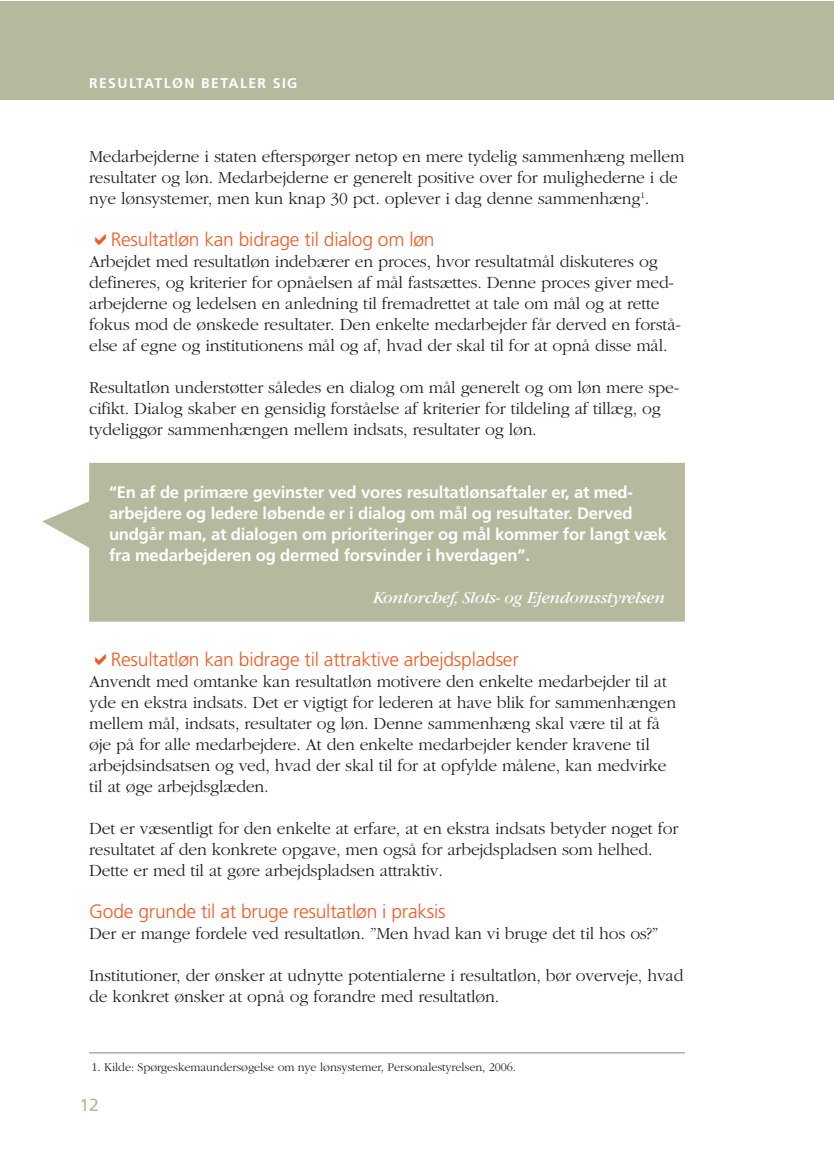
<style>
.page{position:relative;width:834px;height:1176px;background:#fff}
.page>*{position:absolute;margin:0;border:0;box-sizing:border-box;transform-origin:0 0}
.t1{font:300 19.25px "Frutiger";letter-spacing:-.01em;color:#f15a22}
.t2{font:300 17.5px/21px "Garamond";letter-spacing:-.01em;color:#231f20}
.t3{font:italic 17.5px "Garamond";letter-spacing:-.01em;color:#fff}
.t4{font:17.5px "Frutiger";color:#b6b99e}
.t5{font:700 16.62px/21px "Frutiger";letter-spacing:-.01em;color:#fff}
.t6{font:700 14px "Frutiger";letter-spacing:.1em;color:#fff}
.t7{font:300 12.25px "Garamond";letter-spacing:-.01em;color:#231f20}
</style>
<div class="page">
<div style="left:0;top:1px;width:833px;height:99px;background:#b6b99e"></div>
<div style="left:42px;top:463px;width:642px;height:158px;background:#b6b99e"></div>
<hr style="left:89px;top:1052px;width:595px;height:1px;background:#868871">
<p class="t6" style="left:89px;top:78px;width:210px">RESULTATLØN BETALER SIG</p>
<p class="t2" style="left:89px;top:147px;width:596px">Medarbejderne i staten efterspørger netop en mere tydelig sammenhæng mellem resultater og løn. Medarbejderne er generelt positive over for mulighederne i de nye lønsystemer, men kun knap 30 pct. oplever i dag denne sammenhæng<sup>1</sup>.</p>
<p class="t1" style="left:111px;top:231px;width:325px">Resultatløn kan bidrage til dialog om løn</p>
<p class="t2" style="left:89px;top:252px;width:593px">Arbejdet med resultatløn indebærer en proces, hvor resultatmål diskuteres og defineres, og kriterier for opnåelsen af mål fastsættes. Denne proces giver med&shy;arbejderne og ledelsen en anledning til fremadrettet at tale om mål og at rette fokus mod de ønskede resultater. Den enkelte medarbejder får derved en forstå&shy;else af egne og institutionens mål og af, hvad der skal til for at opnå disse mål.</p>
<p class="t2" style="left:89px;top:378px;width:591px">Resultatløn understøtter således en dialog om mål generelt og om løn mere spe&shy;cifikt. Dialog skaber en gensidig forståelse af kriterier for tildeling af tillæg, og tydeliggør sammenhængen mellem indsats, resultater og løn.</p>
<p class="t5" style="left:109px;top:483px;width:559px">“En af de primære gevinster ved vores resultatlønsaftaler er, at med&shy;arbejdere og ledere løbende er i dialog om mål og resultater. Derved undgår man, at dialogen om prioriteringer og mål kommer for langt væk fra medarbejderen og dermed forsvinder i hverdagen”.</p>
<p class="t3" style="left:372px;top:592px;width:294px">Kontorchef, Slots- og Ejendomsstyrelsen</p>
<p class="t1" style="left:111px;top:651px;width:409px">Resultatløn kan bidrage til attraktive arbejdspladser</p>
<p class="t2" style="left:89px;top:672px;width:588px">Anvendt med omtanke kan resultatløn motivere den enkelte medarbejder til at yde en ekstra indsats. Det er vigtigt for lederen at have blik for sammenhængen mellem mål, indsats, resultater og løn. Denne sammenhæng skal være til at få øje på for alle medarbejdere. At den enkelte medarbejder kender kravene til arbejdsindsatsen og ved, hvad der skal til for at opfylde målene, kan medvirke til at øge arbejdsglæden.</p>
<p class="t2" style="left:89px;top:819px;width:590px">Det er væsentligt for den enkelte at erfare, at en ekstra indsats betyder noget for resultatet af den konkrete opgave, men også for arbejdspladsen som helhed.<br>Dette er med til at gøre arbejdspladsen attraktiv.</p>
<p class="t1" style="left:89px;top:903px;width:358px">Gode grunde til at bruge resultatløn i praksis</p>
<p class="t2" style="left:89px;top:924px;width:570px">Der er mange fordele ved resultatløn. ”Men hvad kan vi bruge det til hos os?”</p>
<p class="t2" style="left:89px;top:966px;width:596px">Institutioner, der ønsker at udnytte potentialerne i resultatløn, bør overveje, hvad de konkret ønsker at opnå og forandre med resultatløn.</p>
<p class="t7" style="left:92px;top:1062px;width:426px">1. Kilde: Spørgeskemaundersøgelse om nye lønsystemer, Personalestyrelsen, 2006.</p>
<p class="t4" style="left:79px;top:1097px;width:21px">12</p>
</div>
